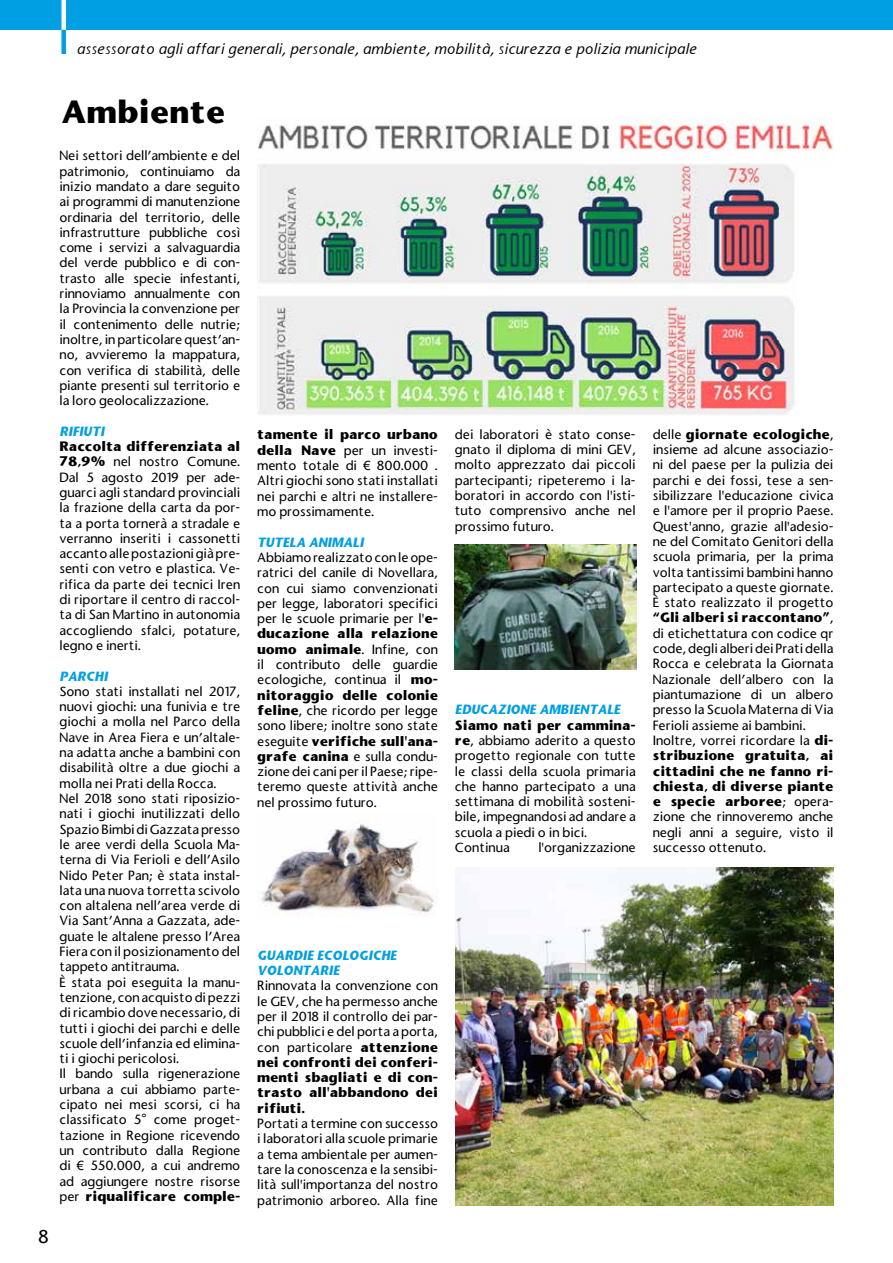
<style>
.page{position:relative;width:893px;height:1263px;background:#fff}
.page>*{position:absolute;margin:0;border:0;box-sizing:border-box;transform-origin:0 0}
.t1{font:700 30px "Stone Sans";color:#000}
.t2{font:500 18px "Stone Sans";color:#000}
.t3{font:italic 500 15px "Stone Sans";letter-spacing:.02em;color:#000}
.t4{font:500 12.75px/15.3px "Stone Sans";color:#000;text-align:justify}
.t5{font:italic 700 12.75px/15.3px "Stone Sans";color:#009fe3}
.s1{font-weight:700}
.s2{font-family:"Arial";font-weight:400}
</style>
<div class="page">
<div style="left:0;top:0;width:893px;height:30px;background:#009fe3"></div>
<div style="left:61px;top:30px;width:5px;height:24px;background:#009fe3"></div>
<div style="left:61px;top:0;width:5px;height:30px;background:#fff"></div>
<img style="left:454px;top:545px;width:183px;height:125px">
<img style="left:261px;top:824px;width:175px;height:92px">
<img style="left:258px;top:117px;width:576px;height:298px">
<div style="left:797px;top:166px;width:35px;height:252px;background:#fff"></div>
<img style="left:455px;top:868px;width:378px;height:337px">
<p class="t3" style="left:77px;top:39px;width:621px">assessorato agli affari generali, personale, ambiente, mobilità, sicurezza e polizia municipale</p>
<h2 class="t2" style="left:38px;top:1225px;width:12px">8</h2>
<h1 class="t1" style="left:62px;top:91px;width:165px">Ambiente</h1>
<p class="t4" style="left:60px;top:148px;width:182px">Nei settori dell’ambiente e del patrimonio, continuiamo da inizio mandato a dare seguito ai programmi di manutenzione ordinaria del territorio, delle infrastrutture pubbliche così come i servizi a salvaguardia del verde pubblico e di con&shy;trasto alle specie infestanti, rinnoviamo annualmente con la Provincia la convenzione per il contenimento delle nutrie; inoltre, in particolare quest’an&shy;no, avvieremo la mappatura, con verifica di stabilità, delle piante presenti sul territorio e la loro geolocalizzazione.</p>
<p class="t5" style="left:60px;top:424px;width:46px">RIFIUTI</p>
<p class="t4" style="left:60px;top:439px;width:182px"><span class="s1">Raccolta differenziata al 78,9%</span> nel nostro Comune.<br>Dal 5 agosto 2019 per ade&shy;guarci agli standard provinciali la frazione della carta da por&shy;ta a porta tornerà a stradale e verranno inseriti i cassonetti accanto alle postazioni già pre&shy;senti con vetro e plastica. Ve&shy;rifica da parte dei tecnici Iren di riportare il centro di raccol&shy;ta di San Martino in autonomia accogliendo sfalci, potature, legno e inerti.</p>
<p class="t5" style="left:60px;top:669px;width:50px">PARCHI</p>
<p class="t4" style="left:60px;top:684px;width:182px;text-align:left">Sono stati installati nel 2017, nuovi giochi: una funivia e tre giochi a molla nel Parco della<br>Nave in Area Fiera e un’altale&shy;na adatta anche a bambini con disabilità oltre a due giochi a molla nei Prati della Rocca.<br>Nel 2018 sono stati riposizio&shy;nati i giochi inutilizzati dello<br>Spazio Bimbi di Gazzata presso le aree verdi della Scuola Ma&shy;terna di Via Ferioli e dell’Asilo<br>Nido Peter Pan; è stata instal&shy;lata una nuova torretta scivolo con altalena nell’area verde di<br>Via Sant’Anna a Gazzata, ade&shy;guate le altalene presso l’Area<br>Fiera con il posizionamento del tappeto antitrauma.<br>È stata poi eseguita la manu&shy;tenzione, con acquisto di pezzi di ricambio dove necessario, di tutti i giochi dei parchi e delle scuole dell’infanzia ed elimina&shy;ti i giochi pericolosi.<br>Il bando sulla rigenerazione urbana a cui abbiamo parte&shy;cipato nei mesi scorsi, ci ha classificato 5° come proget&shy;tazione in Regione ricevendo un contributo dalla Regione di <span class="s2">€</span> 550.000, a cui andremo ad aggiungere nostre risorse per <span class="s1">riqualificare comple-</span></p>
<p class="t4" style="left:257px;top:427px;width:182px"><span class="s1">tamente il parco urbano della Nave</span> per un investi&shy;mento totale di <span class="s2">€</span> 800.000 .<br>Altri giochi sono stati installati nei parchi e altri ne installere&shy;mo prossimamente.</p>
<p class="t5" style="left:257px;top:535px;width:108px">TUTELA ANIMALI</p>
<p class="t4" style="left:257px;top:550px;width:182px">Abbiamo realizzato con le ope&shy;ratrici del canile di Novellara, con cui siamo convenzionati per legge, laboratori specifici per le scuole primarie per l'<span class="s1">e&shy;ducazione alla relazione uomo animale</span>. Infine, con il contributo delle guardie ecologiche, continua il <span class="s1">mo&shy;nitoraggio delle colonie feline</span>, che ricordo per legge sono libere; inoltre sono state eseguite <span class="s1">verifiche sull'ana&shy;grafe canina</span> e sulla condu&shy;zione dei cani per il Paese; ripe&shy;teremo queste attività anche nel prossimo futuro.</p>
<p class="t5" style="left:257px;top:948px;width:141px">GUARDIE ECOLOGICHE<br>VOLONTARIE</p>
<p class="t4" style="left:257px;top:978px;width:182px">Rinnovata la convenzione con le GEV, che ha permesso anche per il 2018 il controllo dei par&shy;chi pubblici e del porta a porta, con particolare <span class="s1">attenzione nei confronti dei conferi&shy;menti sbagliati e di con&shy;trasto all'abbandono dei rifiuti.</span></p>
<p class="t4" style="left:257px;top:1116px;width:182px">Portati a termine con successo i laboratori alla scuole primarie a tema ambientale per aumen&shy;tare la conoscenza e la sensibi&shy;lità sull'importanza del nostro patrimonio arboreo. Alla fine</p>
<p class="t4" style="left:455px;top:427px;width:182px">dei laboratori è stato conse&shy;gnato il diploma di mini GEV, molto apprezzato dai piccoli partecipanti; ripeteremo i la&shy;boratori in accordo con l'isti&shy;tuto comprensivo anche nel prossimo futuro.</p>
<p class="t5" style="left:455px;top:702px;width:167px">EDUCAZIONE AMBIENTALE</p>
<p class="t4" style="left:455px;top:717px;width:182px;text-align:left"><span class="s1">Siamo nati per cammina&shy;re</span>, abbiamo aderito a questo progetto regionale con tutte le classi della scuola primaria che hanno partecipato a una settimana di mobilità sosteni&shy;bile, impegnandosi ad andare a scuola a piedi o in bici.<br>Continua</p>
<p class="t4" style="left:538px;top:840px;width:99px">l'organizzazione</p>
<p class="t4" style="left:653px;top:427px;width:182px;text-align:left">delle <span class="s1">giornate ecologiche</span>, insieme ad alcune associazio&shy;ni del paese per la pulizia dei parchi e dei fossi, tese a sen&shy;sibilizzare l'educazione civica e l'amore per il proprio Paese.<br>Quest'anno, grazie all'adesio&shy;ne del Comitato Genitori della scuola primaria, per la prima volta tantissimi bambini hanno partecipato a queste giornate.<br>È stato realizzato il progetto <span class="s1">“Gli alberi si raccontano”</span>, di etichettatura con codice qr code, degli alberi dei Prati della<br>Rocca e celebrata la Giornata<br>Nazionale dell’albero con la piantumazione di un albero presso la Scuola Materna di Via<br>Ferioli assieme ai bambini.<br>Inoltre, vorrei ricordare la <span class="s1">di&shy;stribuzione gratuita, ai cittadini che ne fanno ri&shy;chiesta, di diverse piante e specie arboree</span>; opera&shy;zione che rinnoveremo anche negli anni a seguire, visto il successo ottenuto.</p>
</div>
